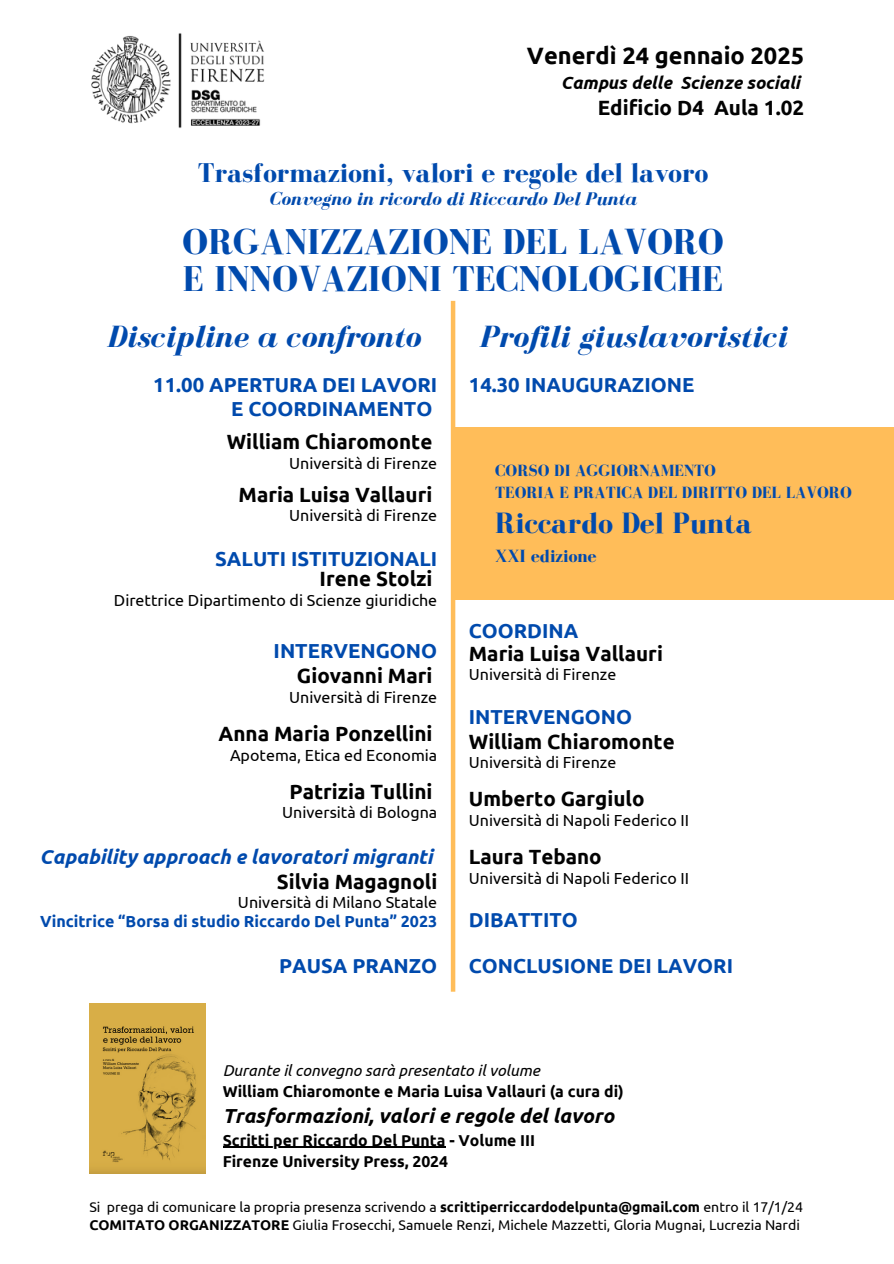
<style>
.page{position:relative;width:894px;height:1264px;background:#fff}
.page>*{position:absolute;margin:0;border:0;box-sizing:border-box;transform-origin:0 0}
.t1{font:700 36.9px/37.2px "Bodoni FLF";color:#004aad}
.t2{font:italic 700 31.65px "Bodoni FLF";color:#004aad}
.t3{font:700 30.15px "Bodoni FLF";color:#004aad}
.t4{font:700 27.9px "Bodoni FLF";color:#004aad}
.t5{font:700 23.7px "Ubuntu";color:#020202}
.t6{font:700 20.7px "Ubuntu";color:#020202}
.t7{font:700 20.55px "Ubuntu";color:#020202}
.t8{font:700 20.55px "Ubuntu";color:#000}
.t9{font:700 20.25px/23.9px "Ubuntu";color:#004aad;text-align:right}
.t10{font:italic 700 20.25px "Ubuntu";color:#000}
.t11{font:italic 700 20.25px "Ubuntu";color:#004aad}
.t12{font:italic 700 18.9px "Bodoni FLF";color:#004aad}
.t13{font:700 18.15px "Bodoni FLF";color:#004aad}
.t14{font:italic 700 17.85px "Ubuntu";color:#020202}
.t15{font:700 16.65px/22.5px "Bodoni FLF";color:#004aad}
.t16{font:16.05px "Ubuntu";color:#020202}
.t17{font:16.05px "Ubuntu";color:#000}
.t18{font:700 16.05px "Ubuntu";color:#004aad}
.t19{font:700 15.75px "Ubuntu";color:#000}
.t20{font:italic 15.75px "Ubuntu";color:#000}
.t21{font:14.1px "Ubuntu";color:#000}
.s1{font-weight:700}
</style>
<div class="page">
<img style="left:91px;top:33px;width:174px;height:95px">
<div style="left:453px;top:427px;width:440px;height:172px;background:#ffbd59"></div>
<div style="left:450px;top:301px;width:5px;height:690px;background:#ffbd59"></div>
<img style="left:89px;top:1003px;width:116px;height:170px">
<hr style="left:223px;top:1146px;width:222px;height:1px;background:#000">
<p class="t5" style="left:527px;top:42px;width:279px">Venerdì 24 gennaio 2025</p>
<p class="t14" style="left:560px;top:72px;width:241px">Campus delle Scienze sociali</p>
<p class="t6" style="left:597px;top:95px;width:208px">Edificio D4 Aula 1.02</p>
<p class="t4" style="left:198px;top:158px;width:511px">Trasformazioni, valori e regole del lavoro</p>
<p class="t12" style="left:269px;top:188px;width:369px">Convegno in ricordo di Riccardo Del Punta</p>
<h5 class="t1" style="left:182px;top:223px;width:543px">ORGANIZZAZIONE DEL LAVORO<br>E INNOVAZIONI TECNOLOGICHE</h5>
<p class="t2" style="left:106px;top:320px;width:316px">Discipline a confronto</p>
<p class="t2" style="left:480px;top:320px;width:309px">Profili giuslavoristici</p>
<h3 class="t9" style="left:153px;top:372px;width:285px">11.00 APERTURA DEI LAVORI<br>E COORDINAMENTO</h3>
<h3 class="t7" style="left:227px;top:430px;width:207px">William Chiaromonte</h3>
<p class="t16" style="left:289px;top:454px;width:150px">Università di Firenze</p>
<h3 class="t7" style="left:238px;top:482px;width:195px">Maria Luisa Vallauri</h3>
<p class="t16" style="left:289px;top:506px;width:150px">Università di Firenze</p>
<h3 class="t9" style="left:215px;top:546px;width:223px">SALUTI ISTITUZIONALI</h3>
<h3 class="t8" style="left:319px;top:567px;width:114px">Irene Stolzi</h3>
<p class="t17" style="left:114px;top:591px;width:325px">Direttrice Dipartimento di Scienze giuridiche</p>
<h3 class="t9" style="left:273px;top:638px;width:165px">INTERVENGONO</h3>
<h3 class="t8" style="left:297px;top:664px;width:137px">Giovanni Mari</h3>
<p class="t17" style="left:289px;top:688px;width:150px">Università di Firenze</p>
<h3 class="t8" style="left:218px;top:721px;width:215px">Anna Maria Ponzellini</h3>
<p class="t17" style="left:230px;top:745px;width:209px">Apotema, Etica ed Economia</p>
<h3 class="t8" style="left:289px;top:779px;width:144px">Patrizia Tullini</h3>
<p class="t17" style="left:282px;top:803px;width:156px">Università di Bologna</p>
<h3 class="t11" style="left:40px;top:845px;width:394px">Capability approach e lavoratori migranti</h3>
<h3 class="t7" style="left:277px;top:869px;width:162px">Silvia Magagnoli</h3>
<p class="t16" style="left:238px;top:893px;width:201px">Università di Milano Statale</p>
<p class="t18" style="left:40px;top:912px;width:398px">Vincitrice “Borsa di studio Riccardo Del Punta” 2023</p>
<h3 class="t9" style="left:279px;top:953px;width:159px">PAUSA PRANZO</h3>
<h3 class="t9" style="left:468px;top:372px;width:227px">14.30 INAUGURAZIONE</h3>
<p class="t15" style="left:495px;top:459px;width:358px">CORSO DI AGGIORNAMENTO<br>TEORIA E PRATICA DEL DIRITTO DEL LAVORO</p>
<p class="t3" style="left:495px;top:506px;width:258px">Riccardo Del Punta</p>
<p class="t13" style="left:495px;top:546px;width:103px">XXI edizione</p>
<h3 class="t9" style="left:468px;top:618px;width:111px">COORDINA</h3>
<h3 class="t7" style="left:468px;top:641px;width:195px">Maria Luisa Vallauri</h3>
<p class="t16" style="left:468px;top:665px;width:149px">Università di Firenze</p>
<h3 class="t9" style="left:468px;top:704px;width:165px">INTERVENGONO</h3>
<h3 class="t7" style="left:468px;top:729px;width:207px">William Chiaromonte</h3>
<p class="t16" style="left:468px;top:753px;width:149px">Università di Firenze</p>
<h3 class="t7" style="left:468px;top:787px;width:177px">Umberto Gargiulo</h3>
<p class="t16" style="left:468px;top:811px;width:222px">Università di Napoli Federico II</p>
<h3 class="t7" style="left:468px;top:844px;width:134px">Laura Tebano</h3>
<p class="t16" style="left:468px;top:868px;width:222px">Università di Napoli Federico II</p>
<h3 class="t9" style="left:468px;top:907px;width:110px">DIBATTITO</h3>
<h3 class="t9" style="left:468px;top:953px;width:266px">CONCLUSIONE DEI LAVORI</h3>
<p class="t20" style="left:223px;top:1061px;width:319px">Durante il convegno sarà presentato il volume</p>
<p class="t19" style="left:223px;top:1082px;width:402px">William Chiaromonte e Maria Luisa Vallauri (a cura di)</p>
<p class="t10" style="left:223px;top:1104px;width:393px">Trasformazioni, valori e regole del lavoro</p>
<p class="t19" style="left:223px;top:1130px;width:314px">Scritti per Riccardo Del Punta - Volume III</p>
<h5 class="t19" style="left:223px;top:1152px;width:227px">Firenze University Press, 2024</h5>
<p class="t21" style="left:89px;top:1198px;width:715px">Si prega di comunicare la propria presenza scrivendo a <span class="s1">scrittiperriccardodelpunta@gmail.com</span> entro il 17/1/24</p>
<h2 class="t21" style="left:89px;top:1216px;width:711px"><span class="s1">COMITATO ORGANIZZATORE</span> Giulia Frosecchi, Samuele Renzi, Michele Mazzetti, Gloria Mugnai, Lucrezia Nardi</h2>
</div>
